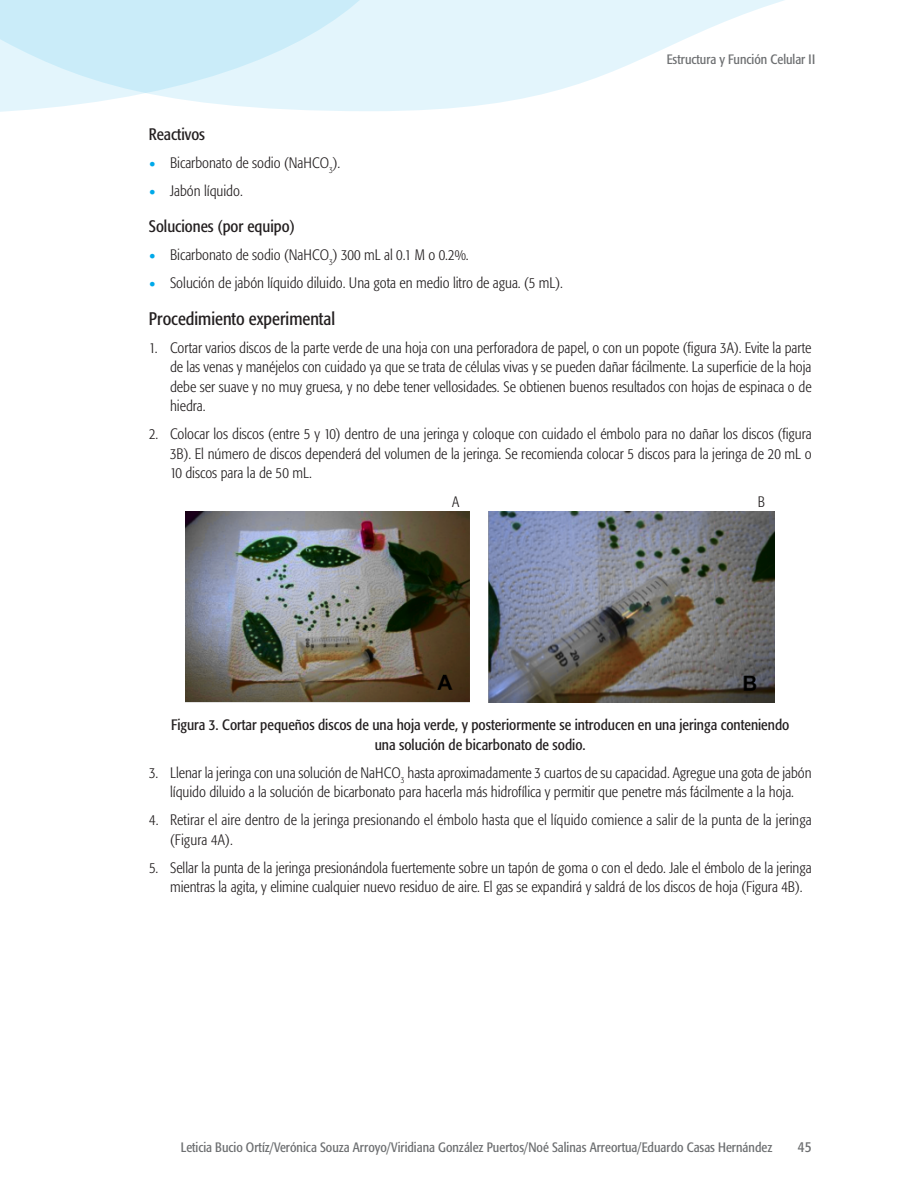
<style>
.page{position:relative;width:918px;height:1188px;background:#fff}
.page>*{position:absolute;margin:0;border:0;box-sizing:border-box;transform-origin:0 0}
.subcabeza12_pts{font:condensed 18px "Formata";color:#231f20}
.subcabeza_11_pts{font:condensed 16.5px "Formata";color:#231f20}
.inciso_0_5{font:300 condensed 15px/19.5px "Formata";color:#231f20;text-align:justify}
.pie_de_imagen{font:condensed 15px/19.5px "Formata";color:#231f20;text-align:center}
.t1{font:condensed 15px "Formata";color:#6d6f71}
._1er_parrafo{font:300 condensed 15px "Formata";color:#231f20}
.t2{font:condensed 13.5px "Formata";color:#6d6f71}
.s1{font-size:19.5px;color:#00a9e9}
</style>
<div class="page">
<svg style="left:0;top:0;width:784px;height:111px;fill:#e3f5fc"></svg>
<img style="left:186px;top:512px;width:589px;height:190px">
<p class="t2" style="left:667px;top:51px;width:150px">Estructura y Función Celular II</p>
<p class="subcabeza_11_pts" style="left:149px;top:124px;width:58px">Reactivos</p>
<p class="inciso_0_5" style="left:149px;top:153px;width:193px"><span class="s1">•</span> Bicarbonato de sodio (NaHCO<sub>3</sub>).</p>
<p class="inciso_0_5" style="left:149px;top:181px;width:95px"><span class="s1">•</span> Jabón líquido.</p>
<p class="subcabeza_11_pts" style="left:149px;top:217px;width:148px">Soluciones (por equipo)</p>
<p class="inciso_0_5" style="left:149px;top:246px;width:321px"><span class="s1">•</span> Bicarbonato de sodio (NaHCO<sub>3</sub>) 300 mL al 0.1 M o 0.2%.</p>
<p class="inciso_0_5" style="left:149px;top:274px;width:415px"><span class="s1">•</span> Solución de jabón líquido diluido. Una gota en medio litro de agua. (5 mL).</p>
<p class="subcabeza12_pts" style="left:149px;top:308px;width:188px">Procedimiento experimental</p>
<p class="inciso_0_5" style="left:170px;top:338px;width:643px;text-indent:-21px">1. Cortar varios discos de la parte verde de una hoja con una perforadora de papel, o con un popote (figura 3A). Evite la parte de las venas y manéjelos con cuidado ya que se trata de células vivas y se pueden dañar fácilmente. La superficie de la hoja debe ser suave y no muy gruesa, y no debe tener vellosidades. Se obtienen buenos resultados con hojas de espinaca o de hiedra.</p>
<p class="inciso_0_5" style="left:170px;top:425px;width:643px;text-indent:-21px">2. Colocar los discos (entre 5 y 10) dentro de una jeringa y coloque con cuidado el émbolo para no dañar los discos (figura 3B). El número de discos dependerá del volumen de la jeringa. Se recomienda colocar 5 discos para la jeringa de 20 mL o 10 discos para la de 50 mL.</p>
<p class="_1er_parrafo" style="left:452px;top:493px;width:9px">A</p>
<p class="_1er_parrafo" style="left:758px;top:493px;width:9px">B</p>
<p class="pie_de_imagen" style="left:171px;top:716px;width:620px">Figura 3. Cortar pequeños discos de una hoja verde, y posteriormente se introducen en una jeringa conteniendo una solución de bicarbonato de sodio.</p>
<p class="inciso_0_5" style="left:149px;top:763px;width:664px;text-align:center">3. Llenar la jeringa con una solución de NaHCO<sub>3</sub> hasta aproximadamente 3 cuartos de su capacidad. Agregue una gota de jabón líquido diluido a la solución de bicarbonato para hacerla más hidrofílica y permitir que penetre más fácilmente a la hoja.</p>
<p class="inciso_0_5" style="left:170px;top:811px;width:643px;text-indent:-21px">4. Retirar el aire dentro de la jeringa presionando el émbolo hasta que el líquido comience a salir de la punta de la jeringa (Figura 4A).</p>
<p class="inciso_0_5" style="left:170px;top:858px;width:643px;text-indent:-21px">5. Sellar la punta de la jeringa presionándola fuertemente sobre un tapón de goma o con el dedo. Jale el émbolo de la jeringa mientras la agita, y elimine cualquier nuevo residuo de aire. El gas se expandirá y saldrá de los discos de hoja (Figura 4B).</p>
<p class="t2" style="left:181px;top:1139px;width:593px">Leticia Bucio Ortíz/Verónica Souza Arroyo/Viridiana González Puertos/Noé Salinas Arreortua/Eduardo Casas Hernández</p>
<p class="t1" style="left:798px;top:1138px;width:15px">45</p>
</div>
